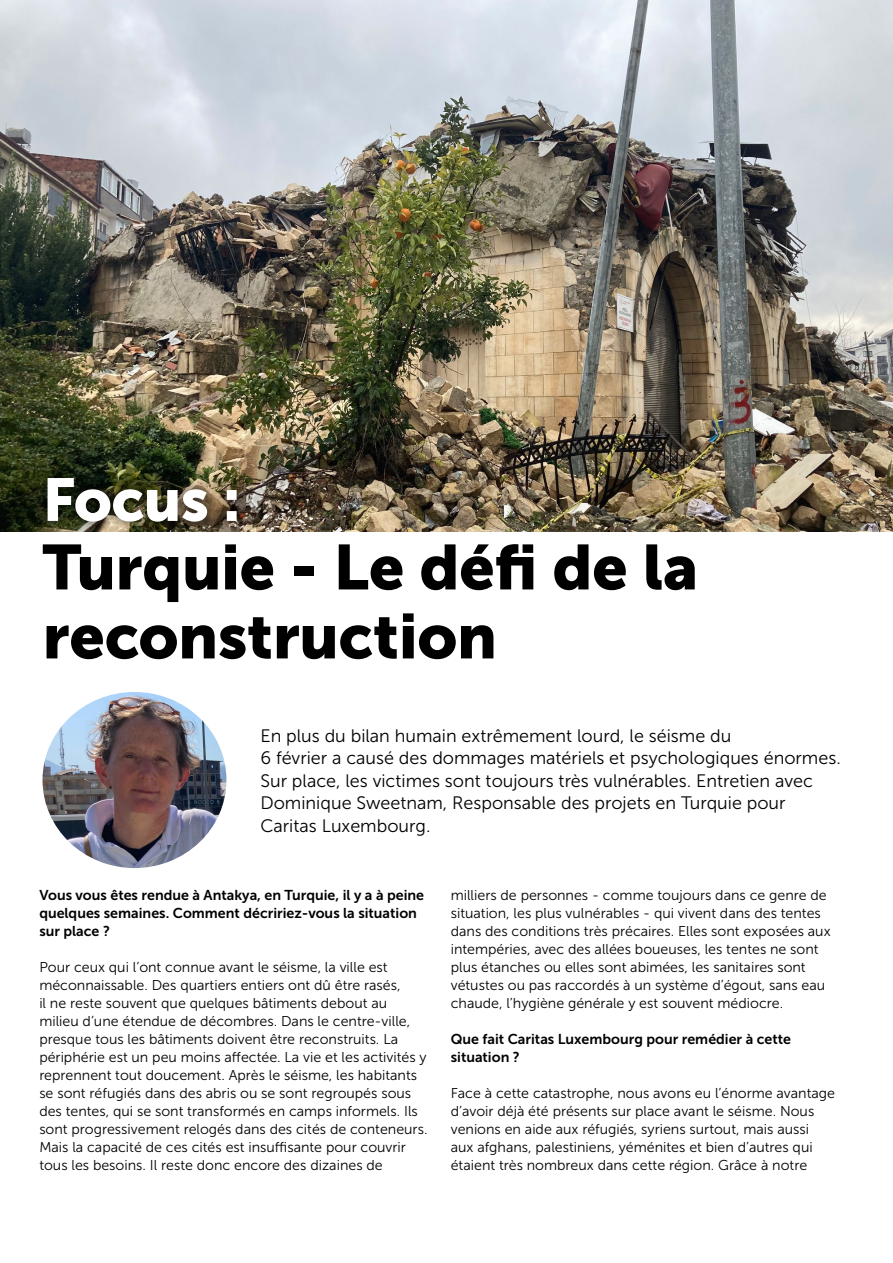
<style>
.page{position:relative;width:893px;height:1263px;background:#fff}
.page>*{position:absolute;margin:0;border:0;box-sizing:border-box;transform-origin:0 0}
.t1{font:63px/69px "Museo Sans 900";letter-spacing:-.005em;color:#000}
.t2{font:60px "Museo Sans 900";letter-spacing:-.015em;color:#fff}
.t3{font:18px/22.5px "Museo Sans 300";color:#000}
.t4{font:14.25px/18px "Museo Sans 300";color:#000}
.t5{font:14.25px/18px "Museo Sans 700";color:#000}
</style>
<div class="page">
<img style="left:0;top:0;width:893px;height:531px">
<div style="left:36px;top:466px;width:212px;height:67px;background:#000;opacity:.75"></div>
<img style="left:43px;top:692px;width:183px;height:176px">
<h2 class="t2" style="left:43px;top:466px;width:200px">Focus :</h2>
<h1 class="t1" style="left:43px;top:533px;width:657px">Turquie - Le défi de la reconstruction</h1>
<p class="t3" style="left:260px;top:724px;width:582px">En plus du bilan humain extrêmement lourd, le séisme du<br>6 février a causé des dommages matériels et psychologiques énormes.<br>Sur place, les victimes sont toujours très vulnérables. Entretien avec Dominique Sweetnam, Responsable des projets en Turquie pour Caritas Luxembourg.</p>
<p class="t5" style="left:39px;top:886px;width:386px">Vous vous êtes rendue à Antakya, en Turquie, il y a à peine quelques semaines. Comment décririez-vous la situation sur place ?</p>
<p class="t4" style="left:39px;top:958px;width:390px">Pour ceux qui l’ont connue avant le séisme, la ville est méconnaissable. Des quartiers entiers ont dû être rasés,<br>il ne reste souvent que quelques bâtiments debout au milieu d’une étendue de décombres. Dans le centre-ville, presque tous les bâtiments doivent être reconstruits. La périphérie est un peu moins affectée. La vie et les activités y reprennent tout doucement. Après le séisme, les habitants se sont réfugiés dans des abris ou se sont regroupés sous des tentes, qui se sont transformés en camps informels. Ils sont progressivement relogés dans des cités de conteneurs.<br>Mais la capacité de ces cités est insuffisante pour couvrir tous les besoins. Il reste donc encore des dizaines de</p>
<p class="t4" style="left:451px;top:886px;width:381px">milliers de personnes - comme toujours dans ce genre de situation, les plus vulnérables - qui vivent dans des tentes dans des conditions très précaires. Elles sont exposées aux intempéries, avec des allées boueuses, les tentes ne sont plus étanches ou elles sont abimées, les sanitaires sont vétustes ou pas raccordés à un système d’égout, sans eau chaude, l’hygiène générale y est souvent médiocre.</p>
<p class="t5" style="left:451px;top:1030px;width:342px">Que fait Caritas Luxembourg pour remédier à cette situation ?</p>
<p class="t4" style="left:451px;top:1084px;width:386px">Face à cette catastrophe, nous avons eu l’énorme avantage d’avoir déjà été présents sur place avant le séisme. Nous venions en aide aux réfugiés, syriens surtout, mais aussi aux afghans, palestiniens, yéménites et bien d’autres qui étaient très nombreux dans cette région. Grâce à notre</p>
</div>
